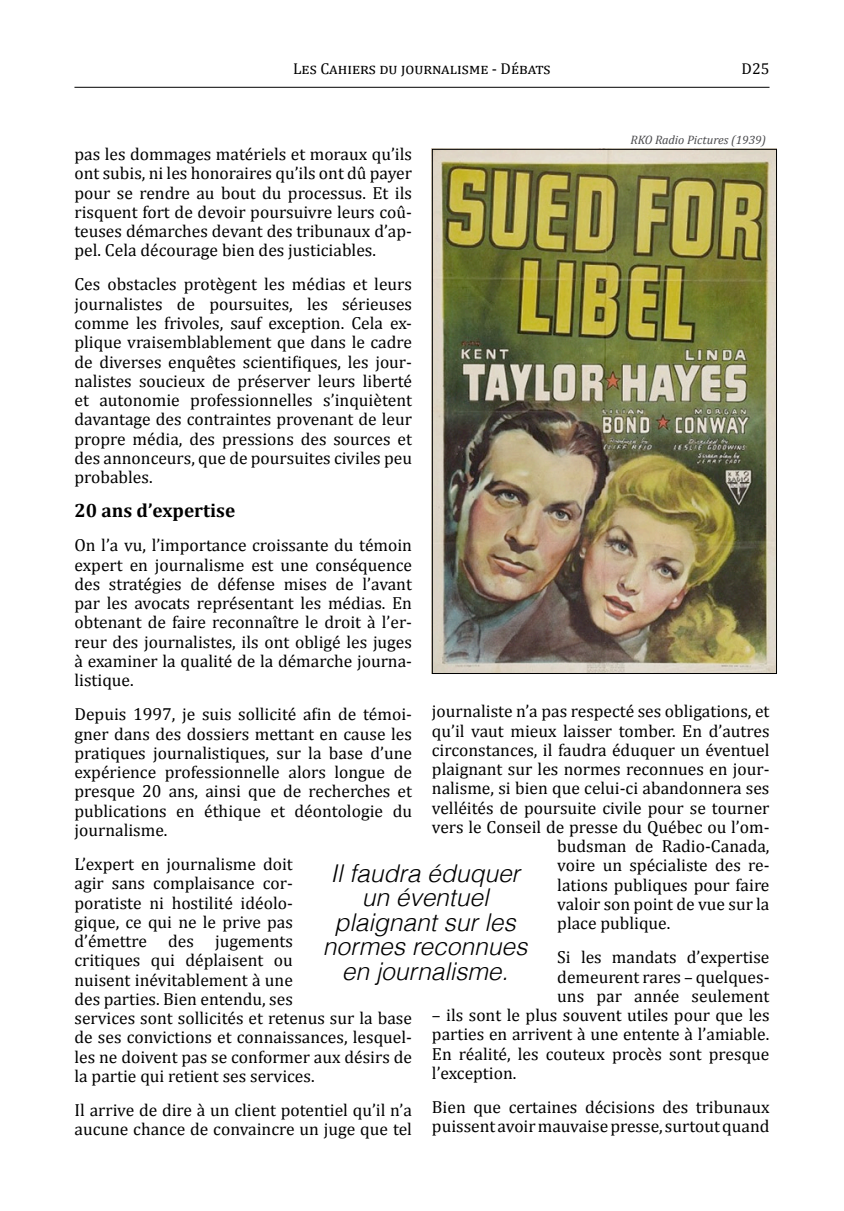
<style>
.page{position:relative;width:844px;height:1211px;background:#fff}
.page>*{position:absolute;margin:0;border:0;box-sizing:border-box;transform-origin:0 0}
.t1{font:italic 300 24.5px/24.5px "Helvetica";color:#000;text-align:center}
.t2{font:700 19.25px "Cambria";color:#000}
.t3{font:17.5px/19.2px "Cambria";color:#000;text-align:justify}
.t4{font:15.75px "Cambria";color:#000}
.t5{font:italic 12.25px "Cambria";color:#49494c}
</style>
<div class="page">
<hr style="left:74px;top:87px;width:695px;height:1px;background:#000">
<img style="left:434px;top:151px;width:340px;height:521px">
<p class="t4" style="left:293px;top:60px;width:259px">Les Cahiers du journalisme - Débats</p>
<p class="t4" style="left:741px;top:60px;width:29px">D25</p>
<p class="t5" style="left:630px;top:132px;width:137px">RKO Radio Pictures (1939)</p>
<p class="t3" style="left:74px;top:144px;width:339px">pas les dommages matériels et moraux qu’ils ont subis, ni les honoraires qu’ils ont dû payer pour se rendre au bout du processus. Et ils risquent fort de devoir poursuivre leurs coû-- teuses démarches devant des tribunaux d’ap-- pel. Cela décourage bien des justiciables.</p>
<p class="t3" style="left:74px;top:275px;width:339px">Ces obstacles protègent les médias et leurs journalistes de poursuites, les sérieuses comme les frivoles, sauf exception. Cela ex-- plique vraisemblablement que dans le cadre de diverses enquêtes scientifiques, les jour-- nalistes soucieux de préserver leurs liberté et autonomie professionnelles s’inquiètent davantage des contraintes provenant de leur propre média, des pressions des sources et des annonceurs, que de poursuites civiles peu probables.</p>
<p class="t2" style="left:74px;top:499px;width:162px">20 ans d’expertise</p>
<p class="t3" style="left:74px;top:535px;width:339px">On l’a vu, l’importance croissante du témoin expert en journalisme est une conséquence des stratégies de défense mises de l’avant par les avocats représentant les médias. En obtenant de faire reconnaître le droit à l’er-- reur des journalistes, ils ont obligé les juges à examiner la qualité de la démarche journa-- listique.</p>
<p class="t3" style="left:74px;top:704px;width:339px">Depuis 1997, je suis sollicité afin de témoi-- gner dans des dossiers mettant en cause les pratiques journalistiques, sur la base d’une expérience professionnelle alors longue de presque 20 ans, ainsi que de recherches et publications en éthique et déontologie du journalisme.</p>
<p class="t3" style="left:74px;top:854px;width:339px;text-align:left">L’expert en journalisme doit<br>agir sans complaisance cor--<br>poratiste ni hostilité idéolo--<br>gique, ce qui ne le prive pas<br>d’émettre des jugements<br>critiques qui déplaisent ou<br>nuisent inévitablement à une<br>des parties. Bien entendu, ses<br>services sont sollicités et retenus sur la base de ses convictions et connaissances, lesquel-- les ne doivent pas se conformer aux désirs de la partie qui retient ses services.</p>
<p class="t3" style="left:74px;top:1100px;width:339px">Il arrive de dire à un client potentiel qu’il n’a aucune chance de convaincre un juge que tel</p>
<p class="t3" style="left:432px;top:701px;width:339px">journaliste n’a pas respecté ses obligations, et</p>
<p class="t3" style="left:432px;top:721px;width:339px">qu’il vaut mieux laisser tomber. En d’autres</p>
<p class="t3" style="left:432px;top:740px;width:339px">circonstances, il faudra éduquer un éventuel</p>
<p class="t3" style="left:432px;top:759px;width:339px">plaignant sur les normes reconnues en jour--</p>
<p class="t3" style="left:432px;top:778px;width:339px">nalisme, si bien que celui-ci abandonnera ses</p>
<p class="t3" style="left:432px;top:798px;width:339px">velléités de poursuite civile pour se tourner</p>
<p class="t3" style="left:432px;top:817px;width:339px">vers le Conseil de presse du Québec ou l’om--</p>
<p class="t3" style="left:557px;top:836px;width:214px">budsman de Radio-Canada,</p>
<p class="t3" style="left:557px;top:855px;width:214px">voire un spécialiste des re--</p>
<p class="t3" style="left:557px;top:875px;width:214px">lations publiques pour faire</p>
<p class="t3" style="left:557px;top:894px;width:214px">valoir son point de vue sur la</p>
<p class="t3" style="left:557px;top:913px;width:115px">place publique.</p>
<p class="t3" style="left:557px;top:947px;width:214px">Si les mandats d’expertise demeurent rares – quelques&shy;uns par année seulement</p>
<p class="t3" style="left:432px;top:1005px;width:339px">– ils sont le plus souvent utiles pour que les parties en arrivent à une entente à l’amiable.<br>En réalité, les couteux procès sont presque l’exception.</p>
<p class="t3" style="left:432px;top:1097px;width:339px">Bien que certaines décisions des tribunaux puissent avoir mauvaise presse, surtout quand</p>
<h1 class="t1" style="left:323px;top:860px;width:206px">Il faudra éduquer un éventuel plaignant sur les normes reconnues en journalisme.</h1>
</div>
